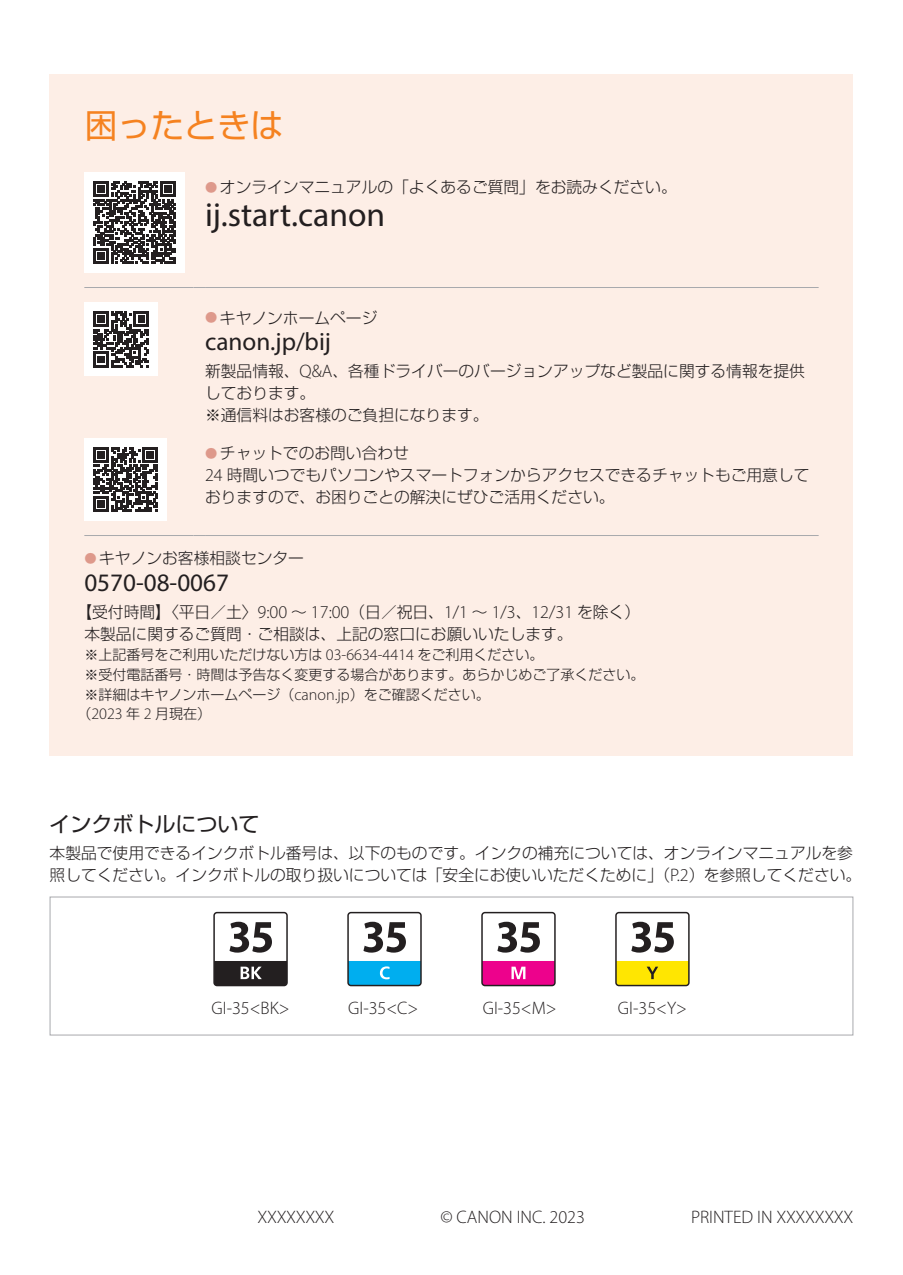
<style>
.page{position:relative;width:903px;height:1275px;background:#fff}
.page>*{position:absolute;margin:0;border:0;box-sizing:border-box;transform-origin:0 0}
.t1{font:33.6px "Myriad Pro";color:#231f20}
.t2{font:33.25px "Shin Go Pro";color:#f58220}
.t3{font:25.2px "Myriad Pro";color:#231f20}
.t4{font:21px "Shin Go Pro";color:#231f20}
.t5{font:300 18.03px "Myriad Pro";color:#231f20}
.t6{font:300 18.03px "Myriad Pro";letter-spacing:-.02em;color:#231f20}
.t7{font:300 15.75px/22.1px "Shin Go Pro";color:#231f20}
.t8{font:300 14px "Shin Go Pro";color:#231f20}
.s1{font-size:12.25px;color:#de998b}
.s2{font-family:"Myriad Pro";font-size:18.03px}
.s3{font-family:"Myriad Pro";font-size:16.1px}
</style>
<div class="page">
<div style="left:50px;top:896px;width:803px;height:139px;border:1px solid #a8a9ad"></div>
<div style="left:213px;top:912px;width:75px;height:74px;border:1px solid #231f20;border-radius:3px"></div>
<svg style="left:214px;top:961px;width:73px;height:24px;background:#353132"></svg>
<svg style="left:229px;top:922px;width:43px;height:31px"></svg>
<div style="left:347px;top:912px;width:75px;height:74px;border:1px solid #231f20;border-radius:3px"></div>
<svg style="left:348px;top:961px;width:73px;height:24px;background:#08abe9"></svg>
<svg style="left:363px;top:922px;width:43px;height:31px"></svg>
<div style="left:481px;top:912px;width:75px;height:74px;border:1px solid #231f20;border-radius:3px"></div>
<svg style="left:482px;top:961px;width:73px;height:24px;background:#e7128f"></svg>
<svg style="left:497px;top:922px;width:43px;height:31px"></svg>
<div style="left:615px;top:912px;width:75px;height:74px;border:1px solid #231f20;border-radius:3px"></div>
<svg style="left:616px;top:961px;width:73px;height:24px;background:#f1da02"></svg>
<svg style="left:631px;top:922px;width:43px;height:31px"></svg>
<div style="left:50px;top:74px;width:803px;height:682px;background:#fdeee6"></div>
<hr style="left:84px;top:535px;width:109px;height:1px;background:#a8a9ad">
<svg style="left:193px;top:535px;width:12px;height:1px"></svg>
<hr style="left:205px;top:535px;width:614px;height:1px;background:#a8a9ad">
<hr style="left:84px;top:287px;width:109px;height:1px;background:#a8a9ad">
<svg style="left:193px;top:287px;width:12px;height:1px"></svg>
<hr style="left:205px;top:287px;width:614px;height:1px;background:#a8a9ad">
<div style="left:84px;top:172px;width:101px;height:101px;background:#fff"></div>
<svg style="left:93px;top:181px;width:83px;height:83px"></svg>
<div style="left:84px;top:302px;width:74px;height:74px;background:#fff"></div>
<svg style="left:93px;top:311px;width:56px;height:56px"></svg>
<div style="left:84px;top:438px;width:83px;height:83px;background:#fff"></div>
<svg style="left:93px;top:447px;width:65px;height:65px"></svg>
<h2 class="t2" style="left:84px;top:98px;width:201px">困ったときは</h2>
<p class="t7" style="left:205px;top:174px;width:473px"><span class="s1">●</span> オンラインマニュアルの「よくあるご質問」をお読みください。</p>
<h1 class="t1" style="left:205px;top:194px;width:181px">ij.start.canon</h1>
<p class="t7" style="left:205px;top:305px;width:174px"><span class="s1">●</span> キヤノンホームページ</p>
<h3 class="t3" style="left:205px;top:326px;width:127px">canon.jp/bij</h3>
<p class="t7" style="left:205px;top:358px;width:601px">新製品情報、<span class="s2">Q&amp;A</span>、各種ドライバーのバージョンアップなど製品に関する情報を提供しております。<br>※通信料はお客様のご負担になります。</p>
<p class="t7" style="left:205px;top:440px;width:606px"><span class="s1">●</span> チャットでのお問い合わせ<br><span class="s2">24</span> 時間いつでもパソコンやスマートフォンからアクセスできるチャットもご用意しておりますので、お困りごとの解決にぜひご活用ください。</p>
<p class="t7" style="left:84px;top:545px;width:221px"><span class="s1">●</span> キヤノンお客様相談センター</p>
<h3 class="t3" style="left:84px;top:567px;width:146px">0570-08-0067</h3>
<p class="t7" style="left:84px;top:599px;width:557px;text-indent:-8px">【受付時間】〈平日／土〉<span class="s2">9:00</span> ～ <span class="s2">17:00</span>（日／祝日、<span class="s2">1/1</span> ～ <span class="s2">1/3</span>、<span class="s2">12/31</span> を除く）本製品に関するご質問・ご相談は、上記の窓口にお願いいたします。</p>
<p class="t8" style="left:84px;top:644px;width:461px">※上記番号をご利用いただけない方は <span class="s3">03-6634-4414</span> をご利用ください。</p>
<p class="t8" style="left:84px;top:663px;width:561px">※受付電話番号・時間は予告なく変更する場合があります。あらかじめご了承ください。</p>
<p class="t8" style="left:84px;top:683px;width:407px">※詳細はキヤノンホームページ（<span class="s3">canon.jp</span>）をご確認ください。</p>
<p class="t8" style="left:77px;top:702px;width:135px">（<span class="s3">2023</span> 年 <span class="s3">2</span> 月現在）</p>
<h3 class="t4" style="left:50px;top:807px;width:211px">インクボトルについて</h3>
<p class="t7" style="left:50px;top:840px;width:813px">本製品で使用できるインクボトル番号は、以下のものです。インクの補充については、オンラインマニュアルを参照してください。インクボトルの取り扱いについては「安全にお使いいただくために」（<span class="s2">P.2</span>）を参照してください。</p>
<p class="t5" style="left:212px;top:997px;width:79px">GI-35&lt;BK&gt;</p>
<p class="t5" style="left:348px;top:997px;width:72px">GI-35&lt;C&gt;</p>
<p class="t5" style="left:483px;top:997px;width:75px">GI-35&lt;M&gt;</p>
<p class="t5" style="left:618px;top:997px;width:70px">GI-35&lt;Y&gt;</p>
<p class="t6" style="left:258px;top:1207px;width:78px">XXXXXXXX</p>
<p class="t5" style="left:440px;top:1207px;width:146px">© CANON INC. 2023</p>
<p class="t5" style="left:691px;top:1207px;width:164px">PRINTED IN XXXXXXXX</p>
</div>
